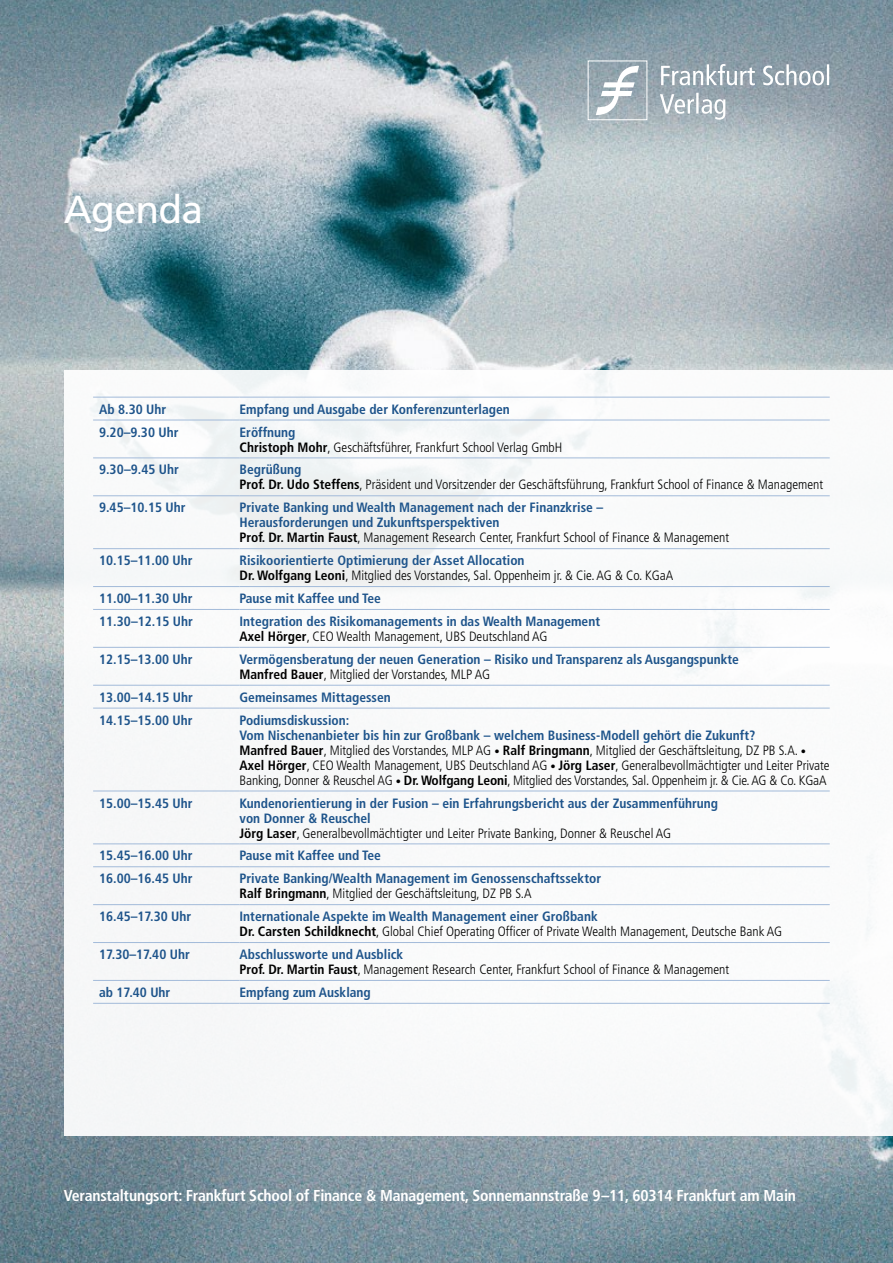
<style>
.page{position:relative;width:893px;height:1263px;background:#fff}
.page>*{position:absolute;margin:0;border:0;box-sizing:border-box;transform-origin:0 0}
.t1{font:39px "Frutiger LT";letter-spacing:-.02em;color:#fff}
.t2{font:700 condensed 15.75px "Frutiger LT";letter-spacing:-.01em;color:#fff}
.t3{font:700 condensed 13.5px/15px "Frutiger LT";color:#1e548b}
.t4{font:300 condensed 13.5px/15px "Frutiger LT";color:#000}
.s1{font-weight:700;color:#1e548b}
.s2{font-weight:700}
.s3{color:#000}
.s4{font-weight:300;color:#000}
.s5{font-size:10.5px}
</style>
<div class="page">
<img style="left:0;top:0;width:893px;height:574px">
<img style="left:0;top:574px;width:893px;height:689px">
<div style="left:588px;top:60px;width:59px;height:60px;border:1px solid #fff"></div>
<svg style="left:596px;top:65px;width:43px;height:51px"></svg>
<svg style="left:660px;top:93px;width:65px;height:27px"></svg>
<svg style="left:661px;top:64px;width:168px;height:21px"></svg>
<div style="left:64px;top:370px;width:829px;height:765px;background:#fff"></div>
<hr style="left:93px;top:420px;width:147px;height:1px;background:#a2bad9">
<hr style="left:240px;top:420px;width:590px;height:1px;background:#a2bad9">
<hr style="left:93px;top:457px;width:147px;height:1px;background:#a2bad9">
<hr style="left:240px;top:457px;width:590px;height:1px;background:#a2bad9">
<hr style="left:93px;top:495px;width:147px;height:1px;background:#a2bad9">
<hr style="left:240px;top:495px;width:590px;height:1px;background:#a2bad9">
<hr style="left:93px;top:548px;width:147px;height:1px;background:#a2bad9">
<hr style="left:240px;top:548px;width:590px;height:1px;background:#a2bad9">
<hr style="left:93px;top:586px;width:147px;height:1px;background:#a2bad9">
<hr style="left:240px;top:586px;width:590px;height:1px;background:#a2bad9">
<hr style="left:93px;top:609px;width:147px;height:1px;background:#a2bad9">
<hr style="left:240px;top:609px;width:590px;height:1px;background:#a2bad9">
<hr style="left:93px;top:647px;width:147px;height:1px;background:#a2bad9">
<hr style="left:240px;top:647px;width:590px;height:1px;background:#a2bad9">
<hr style="left:93px;top:685px;width:147px;height:1px;background:#a2bad9">
<hr style="left:240px;top:685px;width:590px;height:1px;background:#a2bad9">
<hr style="left:93px;top:708px;width:147px;height:1px;background:#a2bad9">
<hr style="left:240px;top:708px;width:590px;height:1px;background:#a2bad9">
<hr style="left:240px;top:791px;width:590px;height:1px;background:#a2bad9">
<hr style="left:93px;top:843px;width:147px;height:1px;background:#a2bad9">
<hr style="left:240px;top:843px;width:590px;height:1px;background:#a2bad9">
<hr style="left:93px;top:866px;width:147px;height:1px;background:#a2bad9">
<hr style="left:240px;top:866px;width:590px;height:1px;background:#a2bad9">
<hr style="left:240px;top:904px;width:590px;height:1px;background:#a2bad9">
<hr style="left:240px;top:942px;width:590px;height:1px;background:#a2bad9">
<hr style="left:93px;top:980px;width:147px;height:1px;background:#a2bad9">
<hr style="left:240px;top:980px;width:590px;height:1px;background:#a2bad9">
<hr style="left:93px;top:397px;width:147px;height:1px;background:#a2bad9">
<hr style="left:240px;top:397px;width:590px;height:1px;background:#a2bad9">
<hr style="left:93px;top:1003px;width:147px;height:1px;background:#a2bad9">
<hr style="left:240px;top:1003px;width:590px;height:1px;background:#a2bad9">
<hr style="left:93px;top:791px;width:147px;height:1px;background:#a2bad9">
<hr style="left:93px;top:942px;width:147px;height:1px;background:#a2bad9">
<hr style="left:93px;top:904px;width:147px;height:1px;background:#a2bad9">
<h1 class="t1" style="left:64px;top:187px;width:141px">Agenda</h1>
<p class="t3" style="left:99px;top:401px;width:69px">Ab 8.30 Uhr</p>
<p class="t3" style="left:240px;top:401px;width:272px">Empfang und Ausgabe der Konferenzunterlagen</p>
<p class="t3" style="left:99px;top:424px;width:81px">9.20–9.30 Uhr</p>
<p class="t4" style="left:240px;top:424px;width:324px"><span class="s1">Eröffnung<br></span><span class="s2">Christoph Mohr</span>, Geschäftsführer, Frankfurt School Verlag GmbH</p>
<p class="t3" style="left:99px;top:462px;width:81px">9.30–9.45 Uhr</p>
<p class="t4" style="left:240px;top:462px;width:585px"><span class="s1">Begrüßung<br></span><span class="s2">Prof. Dr. Udo Steffens</span>, Präsident und Vorsitzender der Geschäftsführung, Frankfurt School of Finance &amp; Management</p>
<p class="t3" style="left:99px;top:500px;width:88px">9.45–10.15 Uhr</p>
<p class="t3" style="left:240px;top:500px;width:491px">Private Banking und Wealth Management nach der Finanzkrise –<br>Herausforderungen und Zukunftsperspektiven<br><span class="s3">Prof. Dr. Martin Faust</span><span class="s4">, Management Research Center, Frankfurt School of Finance &amp; Management</span></p>
<p class="t3" style="left:99px;top:553px;width:95px">10.15–11.00 Uhr</p>
<p class="t4" style="left:240px;top:553px;width:435px"><span class="s1">Risikoorientierte Optimierung der Asset Allocation<br></span><span class="s2">Dr. Wolfgang Leoni</span>, Mitglied des Vorstandes, Sal. Oppenheim jr. &amp; Cie. AG &amp; Co. KGaA</p>
<p class="t3" style="left:99px;top:591px;width:95px">11.00–11.30 Uhr</p>
<p class="t3" style="left:240px;top:591px;width:143px">Pause mit Kaffee und Tee</p>
<p class="t3" style="left:99px;top:614px;width:95px">11.30–12.15 Uhr</p>
<p class="t3" style="left:240px;top:614px;width:362px">Integration des Risikomanagements in das Wealth Management<br><span class="s3">Axel Hörger</span><span class="s4">, CEO Wealth Management, UBS Deutschland AG</span></p>
<p class="t3" style="left:99px;top:652px;width:95px">12.15–13.00 Uhr</p>
<p class="t3" style="left:240px;top:652px;width:501px">Vermögensberatung der neuen Generation – Risiko und Transparenz als Ausgangspunkte<br><span class="s3">Manfred Bauer</span><span class="s4">, Mitglied der Vorstandes, MLP AG</span></p>
<p class="t3" style="left:99px;top:689px;width:95px">13.00–14.15 Uhr</p>
<p class="t3" style="left:240px;top:689px;width:153px">Gemeinsames Mittagessen</p>
<p class="t3" style="left:99px;top:712px;width:95px">14.15–15.00 Uhr</p>
<p class="t4" style="left:240px;top:713px;width:592px"><span class="s1">Podiumsdiskussion:<br>Vom Nischenanbieter bis hin zur Großbank – welchem Business-Modell gehört die Zukunft?<br></span><span class="s2">Manfred Bauer</span>, Mitglied des Vorstandes, MLP AG <span class="s5">•</span> <span class="s2">Ralf Bringmann</span>, Mitglied der Geschäftsleitung, DZ PB S.A. <span class="s5">• </span><span class="s2">Axel Hörger</span>, CEO Wealth Management, UBS Deutschland AG <span class="s5">•</span> <span class="s2">Jörg Laser</span>, Generalbevollmächtigter und Leiter Private Banking, Donner &amp; Reuschel AG <span class="s5">•</span> <span class="s2">Dr. Wolfgang Leoni</span>, Mitglied des Vorstandes, Sal. Oppenheim jr. &amp; Cie. AG &amp; Co. KGaA</p>
<p class="t3" style="left:99px;top:795px;width:95px">15.00–15.45 Uhr</p>
<p class="t3" style="left:240px;top:795px;width:480px">Kundenorientierung in der Fusion – ein Erfahrungsbericht aus der Zusammenführung von Donner &amp; Reuschel<br><span class="s3">Jörg Laser</span><span class="s4">, Generalbevollmächtigter und Leiter Private Banking, Donner &amp; Reuschel AG</span></p>
<p class="t3" style="left:99px;top:848px;width:95px">15.45–16.00 Uhr</p>
<p class="t3" style="left:240px;top:848px;width:143px">Pause mit Kaffee und Tee</p>
<p class="t3" style="left:99px;top:871px;width:95px">16.00–16.45 Uhr</p>
<p class="t3" style="left:240px;top:871px;width:363px">Private Banking/Wealth Management im Genossenschaftssektor<br><span class="s3">Ralf Bringmann</span><span class="s4">, Mitglied der Geschäftsleitung, DZ PB S.A</span></p>
<p class="t3" style="left:99px;top:909px;width:94px">16.45–17.30 Uhr</p>
<p class="t4" style="left:240px;top:909px;width:544px"><span class="s1">Internationale Aspekte im Wealth Management einer Großbank<br></span><span class="s2">Dr. Carsten Schildknecht</span>, Global Chief Operating Officer of Private Wealth Management, Deutsche Bank AG</p>
<p class="t3" style="left:99px;top:947px;width:92px">17.30–17.40 Uhr</p>
<p class="t4" style="left:240px;top:947px;width:491px"><span class="s1">Abschlussworte und Ausblick<br></span><span class="s2">Prof. Dr. Martin Faust</span>, Management Research Center, Frankfurt School of Finance &amp; Management</p>
<p class="t3" style="left:99px;top:985px;width:73px">ab 17.40 Uhr</p>
<p class="t3" style="left:240px;top:985px;width:133px">Empfang zum Ausklang</p>
<p class="t2" style="left:64px;top:1186px;width:734px">Veranstaltungsort: Frankfurt School of Finance &amp; Management, Sonnemannstraße 9–11, 60314 Frankfurt am Main</p>
</div>
